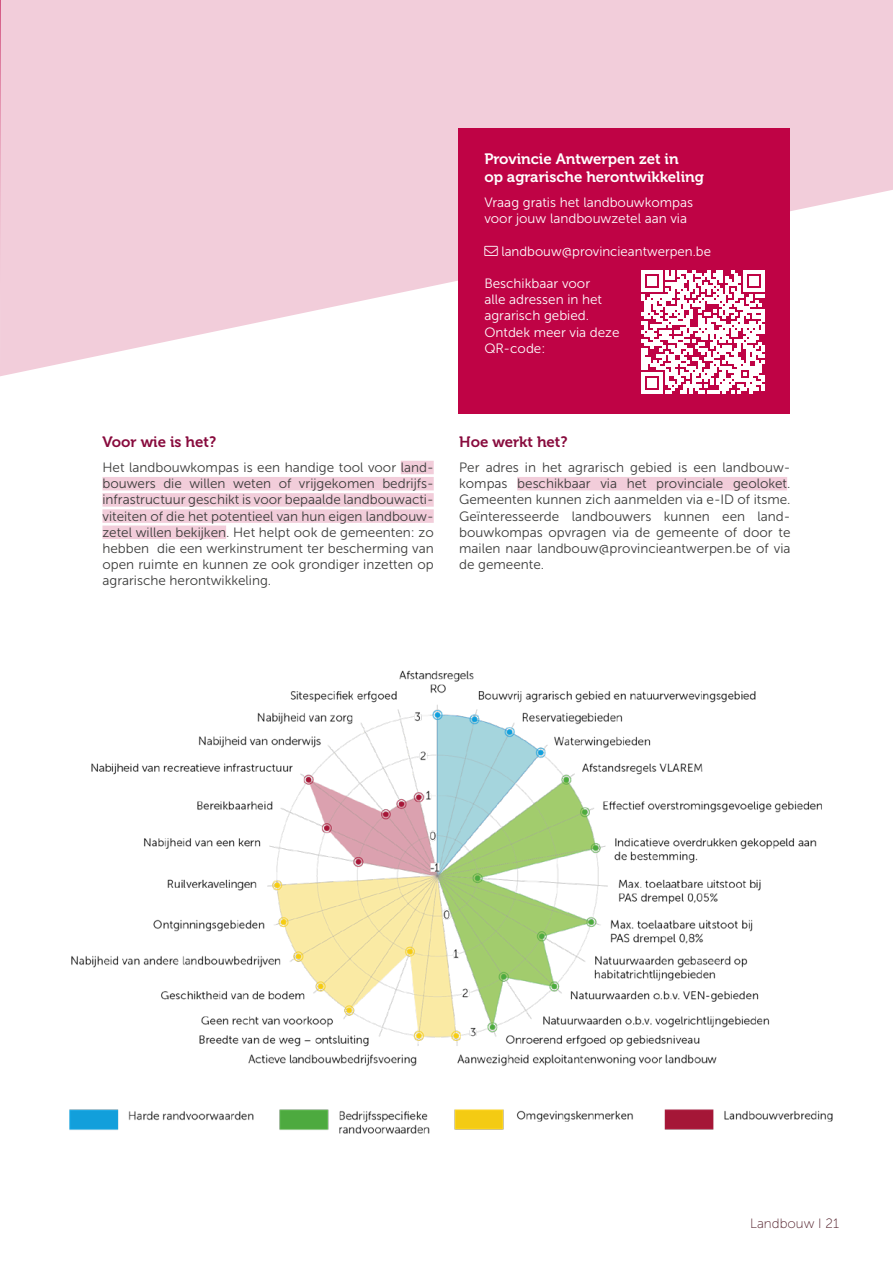
<style>
.page{position:relative;width:893px;height:1263px;background:#fff}
.page>*{position:absolute;margin:0;border:0;box-sizing:border-box;transform-origin:0 0}
.t1{font:15px/18px "Museo 700";color:#fff}
.t2{font:15px "Museo 700";color:#880b3d}
.t3{font:13.5px/16.2px "Museo Sans 300";color:#3c3c3b;text-align:justify}
.t4{font:13.5px/16.2px "Museo Sans 300";color:#fff}
.t5{font:13.5px "Museo Sans 100";color:#4f1c27}
</style>
<div class="page">
<div style="left:401px;top:461px;width:33px;height:13px;background:#f2cdda"></div>
<div style="left:102px;top:477px;width:332px;height:13px;background:#f2cdda"></div>
<div style="left:102px;top:493px;width:332px;height:14px;background:#f2cdda"></div>
<div style="left:102px;top:509px;width:332px;height:14px;background:#f2cdda"></div>
<div style="left:102px;top:525px;width:124px;height:14px;background:#f2cdda"></div>
<div style="left:517px;top:477px;width:270px;height:13px;background:#f2cdda"></div>
<svg style="left:0;top:0;width:893px;height:376px;fill:#f2cdda"></svg>
<div style="left:459px;top:128px;width:331px;height:286px;background:#bf0345"></div>
<svg style="left:642px;top:271px;width:123px;height:123px"></svg>
<img style="left:69px;top:670px;width:764px;height:464px">
<p class="t1" style="left:484px;top:150px;width:221px">Provincie Antwerpen zet in<br>op agrarische herontwikkeling</p>
<p class="t4" style="left:484px;top:194px;width:210px">Vraag gratis het landbouwkompas voor jouw landbouwzetel aan via</p>
<p class="t4" style="left:484px;top:243px;width:228px">■❖●□ landbouw@provincieantwerpen.be</p>
<p class="t4" style="left:484px;top:275px;width:137px">Beschikbaar voor<br>alle adressen in het agrarisch gebied.<br>Ontdek meer via deze<br>QR-code:</p>
<p class="t2" style="left:102px;top:434px;width:115px">Voor wie is het?</p>
<p class="t3" style="left:102px;top:459px;width:333px">Het landbouwkompas is een handige tool voor land&shy;bouwers die willen weten of vrijgekomen bedrijfs&shy;infrastructuur geschikt is voor bepaalde landbouwacti&shy;viteiten of die het potentieel van hun eigen landbouw&shy;zetel willen bekijken. Het helpt ook de gemeenten: zo hebben die een werkinstrument ter bescherming van open ruimte en kunnen ze ook grondiger inzetten op agrarische herontwikkeling.</p>
<p class="t2" style="left:459px;top:434px;width:110px">Hoe werkt het?</p>
<p class="t3" style="left:459px;top:459px;width:333px">Per adres in het agrarisch gebied is een landbouw&shy;kompas beschikbaar via het provinciale geoloket.<br>Gemeenten kunnen zich aanmelden via e-ID of itsme.<br>Geïnteresseerde landbouwers kunnen een land&shy;bouwkompas opvragen via de gemeente of door te mailen naar landbouw@provincieantwerpen.be of via de gemeente.</p>
<p class="t5" style="left:750px;top:1216px;width:90px">Landbouw I 21</p>
</div>
